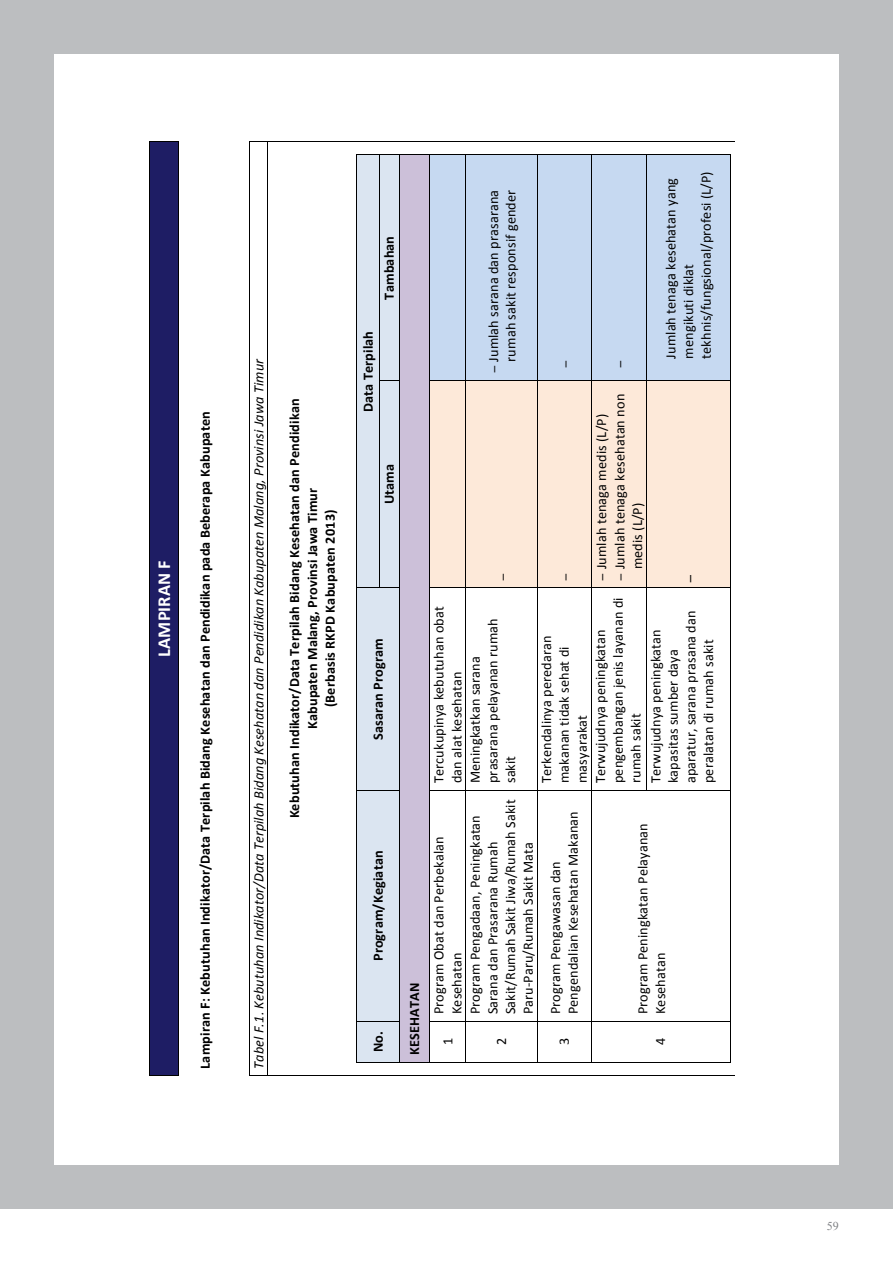
<style>
.page{position:relative;width:893px;height:1263px;background:#fff}
.page>*{position:absolute;margin:0;border:0;box-sizing:border-box;transform-origin:0 0}
.t1{font:700 18.3px "Calibri";letter-spacing:.005em;color:#fff}
.t2{font:14.25px/17.7px "Calibri";letter-spacing:.01em;color:#000}
.t3{font:700 14.25px/17.7px "Calibri";letter-spacing:.01em;color:#000;text-align:center}
.t4{font:italic 14.25px "Calibri";letter-spacing:.01em;color:#000}
.t5{font:12px "Times New Roman";color:#808285}
</style>
<div class="page">
<div style="left:0;top:0;width:893px;height:1208px;background:#bcbec0"></div>
<div style="left:54px;top:54px;width:785px;height:1110px;background:#fff"></div>
<div style="left:150px;top:142px;width:28px;height:933px;background:#1e1d64"></div>
<hr style="left:150px;top:142px;width:1px;height:933px;background:#000">
<svg style="left:150px;top:1075px;width:29px;height:1px"></svg>
<hr style="left:178px;top:142px;width:1px;height:933px;background:#000">
<svg style="left:150px;top:141px;width:29px;height:1px"></svg>
<hr style="left:249px;top:142px;width:1px;height:933px;background:#000">
<div style="left:357px;top:1021px;width:42px;height:41px;background:#dbe5f1"></div>
<div style="left:357px;top:790px;width:42px;height:231px;background:#dbe5f1"></div>
<div style="left:357px;top:588px;width:42px;height:202px;background:#dbe5f1"></div>
<div style="left:357px;top:155px;width:22px;height:433px;background:#dbe5f1"></div>
<hr style="left:357px;top:1021px;width:1px;height:41px;background:#000">
<hr style="left:357px;top:790px;width:1px;height:231px;background:#000">
<hr style="left:357px;top:588px;width:1px;height:202px;background:#000">
<hr style="left:357px;top:155px;width:1px;height:432px;background:#000">
<div style="left:380px;top:380px;width:19px;height:208px;background:#dbe5f1"></div>
<div style="left:380px;top:155px;width:19px;height:225px;background:#dbe5f1"></div>
<hr style="left:379px;top:380px;width:1px;height:207px;background:#000">
<hr style="left:379px;top:155px;width:1px;height:225px;background:#000">
<div style="left:399px;top:155px;width:30px;height:907px;background:#ccc0d9"></div>
<svg style="left:357px;top:1062px;width:42px;height:1px"></svg>
<hr style="left:399px;top:1021px;width:1px;height:41px;background:#000">
<svg style="left:358px;top:1021px;width:41px;height:1px"></svg>
<hr style="left:399px;top:790px;width:1px;height:231px;background:#000">
<svg style="left:358px;top:790px;width:41px;height:1px"></svg>
<hr style="left:399px;top:588px;width:1px;height:202px;background:#000">
<svg style="left:357px;top:587px;width:43px;height:1px"></svg>
<hr style="left:399px;top:380px;width:1px;height:207px;background:#000">
<svg style="left:380px;top:380px;width:19px;height:1px"></svg>
<hr style="left:399px;top:155px;width:1px;height:225px;background:#000">
<svg style="left:357px;top:154px;width:42px;height:1px"></svg>
<hr style="left:399px;top:1062px;width:30px;height:1px;background:#000">
<hr style="left:399px;top:154px;width:30px;height:1px;background:#000">
<div style="left:430px;top:380px;width:35px;height:207px;background:#fde9d9"></div>
<div style="left:430px;top:155px;width:35px;height:225px;background:#c6d9f1"></div>
<hr style="left:429px;top:1021px;width:1px;height:41px;background:#000">
<hr style="left:429px;top:790px;width:1px;height:231px;background:#000">
<hr style="left:429px;top:588px;width:1px;height:202px;background:#000">
<hr style="left:429px;top:380px;width:1px;height:207px;background:#000">
<hr style="left:429px;top:155px;width:1px;height:225px;background:#000">
<hr style="left:430px;top:1062px;width:35px;height:1px;background:#000">
<hr style="left:430px;top:1021px;width:35px;height:1px;background:#000">
<hr style="left:430px;top:790px;width:35px;height:1px;background:#000">
<hr style="left:430px;top:587px;width:35px;height:1px;background:#000">
<hr style="left:430px;top:380px;width:35px;height:1px;background:#000">
<hr style="left:430px;top:154px;width:35px;height:1px;background:#000">
<div style="left:466px;top:380px;width:71px;height:208px;background:#fde9d9"></div>
<div style="left:466px;top:155px;width:71px;height:225px;background:#c6d9f1"></div>
<hr style="left:465px;top:1021px;width:1px;height:41px;background:#000">
<hr style="left:465px;top:790px;width:1px;height:231px;background:#000">
<hr style="left:465px;top:588px;width:1px;height:202px;background:#000">
<hr style="left:465px;top:380px;width:1px;height:207px;background:#000">
<hr style="left:465px;top:155px;width:1px;height:225px;background:#000">
<hr style="left:466px;top:1062px;width:71px;height:1px;background:#000">
<hr style="left:466px;top:1021px;width:71px;height:1px;background:#000">
<hr style="left:466px;top:790px;width:71px;height:1px;background:#000">
<hr style="left:466px;top:587px;width:71px;height:1px;background:#000">
<hr style="left:466px;top:380px;width:71px;height:1px;background:#000">
<hr style="left:466px;top:154px;width:71px;height:1px;background:#000">
<div style="left:538px;top:380px;width:53px;height:208px;background:#fde9d9"></div>
<div style="left:538px;top:155px;width:53px;height:225px;background:#c6d9f1"></div>
<hr style="left:537px;top:1021px;width:1px;height:41px;background:#000">
<hr style="left:537px;top:790px;width:1px;height:231px;background:#000">
<hr style="left:537px;top:588px;width:1px;height:202px;background:#000">
<hr style="left:537px;top:380px;width:1px;height:207px;background:#000">
<hr style="left:537px;top:155px;width:1px;height:225px;background:#000">
<hr style="left:538px;top:1062px;width:53px;height:1px;background:#000">
<hr style="left:538px;top:1021px;width:53px;height:1px;background:#000">
<hr style="left:538px;top:790px;width:53px;height:1px;background:#000">
<hr style="left:538px;top:587px;width:53px;height:1px;background:#000">
<hr style="left:538px;top:380px;width:53px;height:1px;background:#000">
<hr style="left:538px;top:154px;width:53px;height:1px;background:#000">
<div style="left:591px;top:380px;width:55px;height:208px;background:#fde9d9"></div>
<div style="left:591px;top:155px;width:55px;height:225px;background:#c6d9f1"></div>
<hr style="left:591px;top:1021px;width:1px;height:41px;background:#000">
<hr style="left:591px;top:790px;width:1px;height:231px;background:#000">
<hr style="left:591px;top:588px;width:1px;height:202px;background:#000">
<hr style="left:591px;top:380px;width:1px;height:207px;background:#000">
<hr style="left:591px;top:155px;width:1px;height:225px;background:#000">
<hr style="left:591px;top:1062px;width:55px;height:1px;background:#000">
<hr style="left:591px;top:1021px;width:55px;height:1px;background:#000">
<hr style="left:591px;top:790px;width:55px;height:1px;background:#000">
<hr style="left:591px;top:587px;width:55px;height:1px;background:#000">
<hr style="left:591px;top:380px;width:55px;height:1px;background:#000">
<hr style="left:591px;top:154px;width:55px;height:1px;background:#000">
<div style="left:647px;top:380px;width:83px;height:208px;background:#fde9d9"></div>
<div style="left:647px;top:155px;width:83px;height:225px;background:#c6d9f1"></div>
<hr style="left:646px;top:588px;width:1px;height:202px;background:#000">
<hr style="left:646px;top:380px;width:1px;height:207px;background:#000">
<hr style="left:646px;top:155px;width:1px;height:225px;background:#000">
<hr style="left:646px;top:1062px;width:84px;height:1px;background:#000">
<hr style="left:730px;top:1021px;width:1px;height:41px;background:#000">
<hr style="left:646px;top:1021px;width:84px;height:1px;background:#000">
<hr style="left:730px;top:790px;width:1px;height:231px;background:#000">
<hr style="left:646px;top:790px;width:84px;height:1px;background:#000">
<hr style="left:730px;top:588px;width:1px;height:202px;background:#000">
<hr style="left:646px;top:587px;width:84px;height:1px;background:#000">
<hr style="left:730px;top:380px;width:1px;height:207px;background:#000">
<hr style="left:646px;top:380px;width:84px;height:1px;background:#000">
<hr style="left:730px;top:155px;width:1px;height:225px;background:#000">
<hr style="left:646px;top:154px;width:84px;height:1px;background:#000">
<svg style="left:249px;top:1075px;width:19px;height:1px"></svg>
<hr style="left:267px;top:142px;width:1px;height:933px;background:#000">
<svg style="left:249px;top:141px;width:19px;height:1px"></svg>
<hr style="left:268px;top:1075px;width:467px;height:1px;background:#000">
<hr style="left:268px;top:141px;width:467px;height:1px;background:#000">
<p class="t1" style="left:152px;top:656px;width:98px;rotate:-90deg">LAMPIRAN F</p>
<p class="t3" style="left:196px;top:1069px;width:659px;rotate:-90deg">Lampiran F: Kebutuhan Indikator/Data Terpilah Bidang Kesehatan dan Pendidikan pada Beberapa Kabupaten</p>
<p class="t4" style="left:249px;top:1069px;width:711px;rotate:-90deg">Tabel F.1. Kebutuhan Indikator/Data Terpilah Bidang Kesehatan dan Pendidikan Kabupaten Malang, Provinsi Jawa Timur</p>
<p class="t3" style="left:286px;top:818px;width:421px;rotate:-90deg">Kebutuhan Indikator/Data Terpilah Bidang Kesehatan dan Pendidikan<br>Kabupaten Malang, Provinsi Jawa Timur<br>(Berbasis RKPD Kabupaten 2013)</p>
<p class="t3" style="left:380px;top:299px;width:65px;rotate:-90deg">Tambahan</p>
<p class="t3" style="left:359px;top:412px;width:83px;rotate:-90deg">Data Terpilah</p>
<p class="t3" style="left:380px;top:504px;width:42px;rotate:-90deg">Utama</p>
<p class="t3" style="left:369px;top:740px;width:103px;rotate:-90deg">Sasaran Program</p>
<p class="t3" style="left:369px;top:961px;width:112px;rotate:-90deg">Program/Kegiatan</p>
<p class="t3" style="left:369px;top:1052px;width:23px;rotate:-90deg">No.</p>
<p class="t3" style="left:406px;top:1055px;width:74px;rotate:-90deg">KESEHATAN</p>
<p class="t2" style="left:485px;top:373px;width:185px;text-align:right;rotate:-90deg">− Jumlah sarana dan prasarana rumah sakit responsif gender</p>
<p class="t2" style="left:662px;top:359px;width:189px;rotate:-90deg">Jumlah tenaga kesehatan yang mengikuti diklat tekhnis/fungsional/profesi (L/P)</p>
<p class="t2" style="left:430px;top:783px;width:178px;rotate:-90deg">Tercukupinya kebutuhan obat dan alat kesehatan</p>
<p class="t2" style="left:430px;top:1014px;width:179px;rotate:-90deg">Program Obat dan Perbekalan<br>Kesehatan</p>
<p class="t2" style="left:466px;top:783px;width:166px;rotate:-90deg">Meningkatkan sarana prasarana pelayanan rumah sakit</p>
<p class="t2" style="left:611px;top:581px;width:188px;rotate:-90deg">− Jumlah tenaga kesehatan non</p>
<p class="t2" style="left:592px;top:581px;width:168px;rotate:-90deg">− Jumlah tenaga medis (L/P)</p>
<p class="t2" style="left:629px;top:569px;width:68px;rotate:-90deg">medis (L/P)</p>
<p class="t2" style="left:591px;top:783px;width:187px;rotate:-90deg">Terwujudnya peningkatan pengembangan jenis layanan di rumah sakit</p>
<p class="t2" style="left:538px;top:783px;width:149px;rotate:-90deg">Terkendalinya peredaran makanan tidak sehat di masyarakat</p>
<p class="t2" style="left:647px;top:783px;width:174px;rotate:-90deg">Terwujudnya peningkatan kapasitas sumber daya aparatur, sarana prasana dan peralatan di rumah sakit</p>
<p class="t2" style="left:466px;top:1014px;width:216px;rotate:-90deg">Program Pengadaan, Peningkatan<br>Sarana dan Prasarana Rumah<br>Sakit/Rumah Sakit Jiwa/Rumah Sakit<br>Paru--‐Paru/Rumah Sakit Mata</p>
<p class="t2" style="left:547px;top:1014px;width:204px;rotate:-90deg">Program Pengawasan dan<br>Pengendalian Kesehatan Makanan</p>
<p class="t2" style="left:634px;top:1014px;width:192px;rotate:-90deg">Program Peningkatan Pelayanan<br>Kesehatan</p>
<p class="t2" style="left:439px;top:1045px;width:9px;rotate:-90deg">1</p>
<p class="t2" style="left:493px;top:1045px;width:9px;rotate:-90deg">2</p>
<p class="t2" style="left:555px;top:1045px;width:9px;rotate:-90deg">3</p>
<p class="t2" style="left:652px;top:1045px;width:9px;rotate:-90deg">4</p>
<p class="t5" style="left:827px;top:1218px;width:13px">59</p>
</div>
